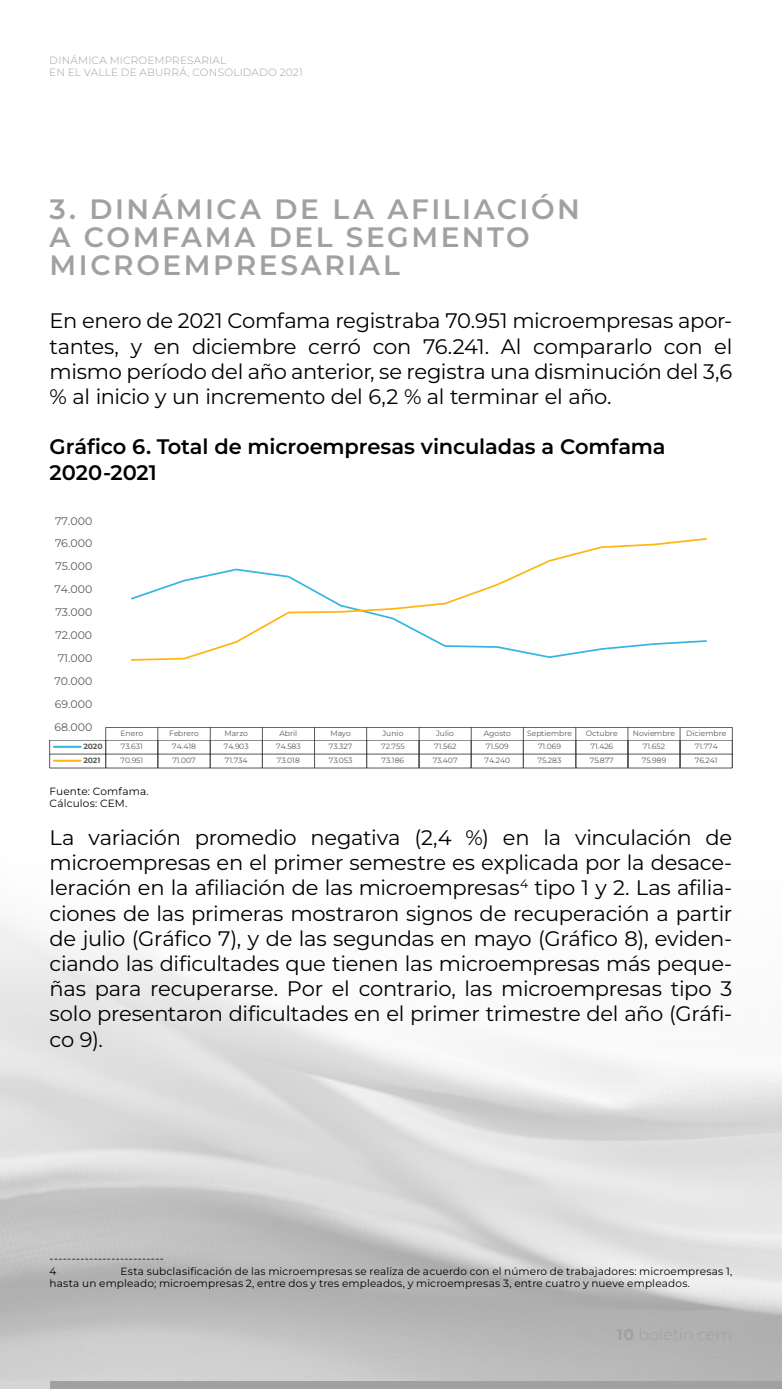
<style>
.page{position:relative;width:782px;height:1389px;background:#fff}
.page>*{position:absolute;margin:0;border:0;box-sizing:border-box;transform-origin:0 0}
.t1{font:600 28px/28px "Montserrat";letter-spacing:.095em;color:#a1a1a1}
.t2{font:21px/25.2px "Montserrat";letter-spacing:-.015em;color:#000;text-align:justify}
.t3{font:600 21px/25.2px "Montserrat";letter-spacing:-.005em;color:#000}
.t4{font:11.03px "Montserrat";letter-spacing:.005em;color:#595959}
.t5{font:10.5px/12.6px "Montserrat";letter-spacing:.015em;color:#000}
.t6{font:300 10.5px/12.6px "Montserrat";letter-spacing:.02em;color:#a1a1a1}
.t7{font:7.7px "Montserrat";color:#595959}
.t8{font:700 7.7px "Montserrat";color:#595959}
</style>
<div class="page">
<img style="left:0;top:727px;width:781px;height:655px">
<div style="left:0;top:1382px;width:781px;height:7px;background:#a1a1a1"></div>
<div style="left:0;top:1382px;width:50px;height:7px;background:#d6d6d6"></div>
<hr style="left:106px;top:727px;width:626px;height:1px;background:#595959">
<hr style="left:50px;top:740px;width:682px;height:1px;background:#595959">
<hr style="left:54px;top:746px;width:26px;height:2px;background:#34b5e3">
<hr style="left:50px;top:754px;width:682px;height:1px;background:#595959">
<svg style="left:49px;top:740px;width:1px;height:28px"></svg>
<hr style="left:50px;top:768px;width:682px;height:1px;background:#595959">
<svg style="left:105px;top:727px;width:2px;height:41px"></svg>
<svg style="left:157px;top:727px;width:1px;height:41px"></svg>
<svg style="left:210px;top:727px;width:1px;height:41px"></svg>
<svg style="left:262px;top:727px;width:1px;height:41px"></svg>
<svg style="left:314px;top:727px;width:1px;height:41px"></svg>
<svg style="left:366px;top:727px;width:1px;height:41px"></svg>
<svg style="left:418px;top:728px;width:1px;height:40px"></svg>
<svg style="left:471px;top:727px;width:1px;height:41px"></svg>
<svg style="left:523px;top:727px;width:1px;height:41px"></svg>
<svg style="left:575px;top:727px;width:1px;height:41px"></svg>
<svg style="left:627px;top:728px;width:1px;height:40px"></svg>
<svg style="left:679px;top:728px;width:1px;height:40px"></svg>
<svg style="left:731px;top:728px;width:1px;height:40px"></svg>
<hr style="left:54px;top:760px;width:26px;height:2px;background:#ffb50f">
<svg style="left:131px;top:538px;width:576px;height:123px"></svg>
<p class="t6" style="left:50px;top:53px;width:254px">DINÁMICA MICROEMPRESARIAL<br>EN EL VALLE DE ABURRÁ, CONSOLIDADO 2021</p>
<h1 class="t1" style="left:50px;top:195px;width:531px">3. DINÁMICA DE LA AFILIACIÓN<br>A COMFAMA DEL SEGMENTO<br>MICROEMPRESARIAL</h1>
<p class="t2" style="left:50px;top:308px;width:684px">En enero de 2021 Comfama registraba 70.951 microempresas apor&shy;tantes, y en diciembre cerró con 76.241. Al compararlo con el mismo período del año anterior, se registra una disminución del 3,6 % al inicio y un incremento del 6,2 % al terminar el año.</p>
<p class="t3" style="left:50px;top:434px;width:617px">Gráfico 6. Total de microempresas vinculadas a Comfama<br>2020-2021</p>
<p class="t4" style="left:55px;top:513px;width:39px">77.000</p>
<p class="t4" style="left:55px;top:536px;width:39px">76.000</p>
<p class="t4" style="left:55px;top:559px;width:38px">75.000</p>
<p class="t4" style="left:54px;top:582px;width:40px">74.000</p>
<p class="t4" style="left:55px;top:605px;width:38px">73.000</p>
<p class="t4" style="left:55px;top:628px;width:38px">72.000</p>
<p class="t4" style="left:58px;top:651px;width:36px">71.000</p>
<p class="t4" style="left:54px;top:674px;width:40px">70.000</p>
<p class="t4" style="left:55px;top:696px;width:39px">69.000</p>
<p class="t4" style="left:54px;top:719px;width:39px">68.000</p>
<p class="t7" style="left:120px;top:728px;width:24px">Enero</p>
<p class="t7" style="left:169px;top:728px;width:31px">Febrero</p>
<p class="t7" style="left:224px;top:728px;width:25px">Marzo</p>
<p class="t7" style="left:279px;top:728px;width:19px">Abril</p>
<p class="t7" style="left:330px;top:728px;width:22px">Mayo</p>
<p class="t7" style="left:382px;top:728px;width:23px">Junio</p>
<p class="t7" style="left:436px;top:728px;width:19px">Julio</p>
<p class="t7" style="left:483px;top:728px;width:29px">Agosto</p>
<p class="t7" style="left:527px;top:728px;width:47px">Septiembre</p>
<p class="t7" style="left:585px;top:728px;width:33px">Octubre</p>
<p class="t7" style="left:632px;top:728px;width:44px">Noviembre</p>
<p class="t7" style="left:686px;top:728px;width:42px">Diciembre</p>
<p class="t8" style="left:83px;top:741px;width:21px">2020</p>
<p class="t7" style="left:121px;top:741px;width:23px">73.631</p>
<p class="t7" style="left:172px;top:741px;width:25px">74.418</p>
<p class="t7" style="left:224px;top:741px;width:27px">74.903</p>
<p class="t7" style="left:276px;top:741px;width:26px">74.583</p>
<p class="t7" style="left:329px;top:741px;width:25px">73.327</p>
<p class="t7" style="left:381px;top:741px;width:25px">72.755</p>
<p class="t7" style="left:434px;top:741px;width:24px">71.562</p>
<p class="t7" style="left:486px;top:741px;width:24px">71.509</p>
<p class="t7" style="left:538px;top:741px;width:25px">71.069</p>
<p class="t7" style="left:590px;top:741px;width:24px">71.426</p>
<p class="t7" style="left:642px;top:741px;width:24px">71.652</p>
<p class="t7" style="left:694px;top:741px;width:24px">71.774</p>
<p class="t8" style="left:83px;top:755px;width:19px">2021</p>
<p class="t7" style="left:120px;top:755px;width:24px">70.951</p>
<p class="t7" style="left:172px;top:755px;width:25px">71.007</p>
<p class="t7" style="left:225px;top:755px;width:24px">71.734</p>
<p class="t7" style="left:277px;top:755px;width:25px">73.018</p>
<p class="t7" style="left:328px;top:755px;width:25px">73.053</p>
<p class="t7" style="left:381px;top:755px;width:24px">73.186</p>
<p class="t7" style="left:432px;top:755px;width:27px">73.407</p>
<p class="t7" style="left:484px;top:755px;width:27px">74.240</p>
<p class="t7" style="left:537px;top:755px;width:25px">75.283</p>
<p class="t7" style="left:589px;top:755px;width:26px">75.877</p>
<p class="t7" style="left:641px;top:755px;width:26px">75.989</p>
<p class="t7" style="left:694px;top:755px;width:24px">76.241</p>
<p class="t5" style="left:50px;top:784px;width:100px">Fuente: Comfama.<br>Cálculos: CEM.</p>
<p class="t2" style="left:50px;top:824px;width:684px">La variación promedio negativa (2,4 %) en la vinculación de microempresas en el primer semestre es explicada por la desace&shy;leración en la afiliación de las microempresas<sup>4</sup> tipo 1 y 2. Las afilia&shy;ciones de las primeras mostraron signos de recuperación a partir de julio (Gráfico 7), y de las segundas en mayo (Gráfico 8), eviden&shy;ciando las dificultades que tienen las microempresas más peque&shy;ñas para recuperarse. Por el contrario, las microempresas tipo 3 solo presentaron dificultades en el primer trimestre del año (Gráfi&shy;co 9).</p>
<p class="t5" style="left:50px;top:1252px;width:116px">--------------------------<br>4</p>
<p class="t5" style="left:50px;top:1265px;width:684px;text-indent:71px">Esta subclasificación de las microempresas se realiza de acuerdo con el número de trabajadores: microempresas 1, hasta un empleado; microempresas 2, entre dos y tres empleados, y microempresas 3, entre cuatro y nueve empleados.</p>
</div>
